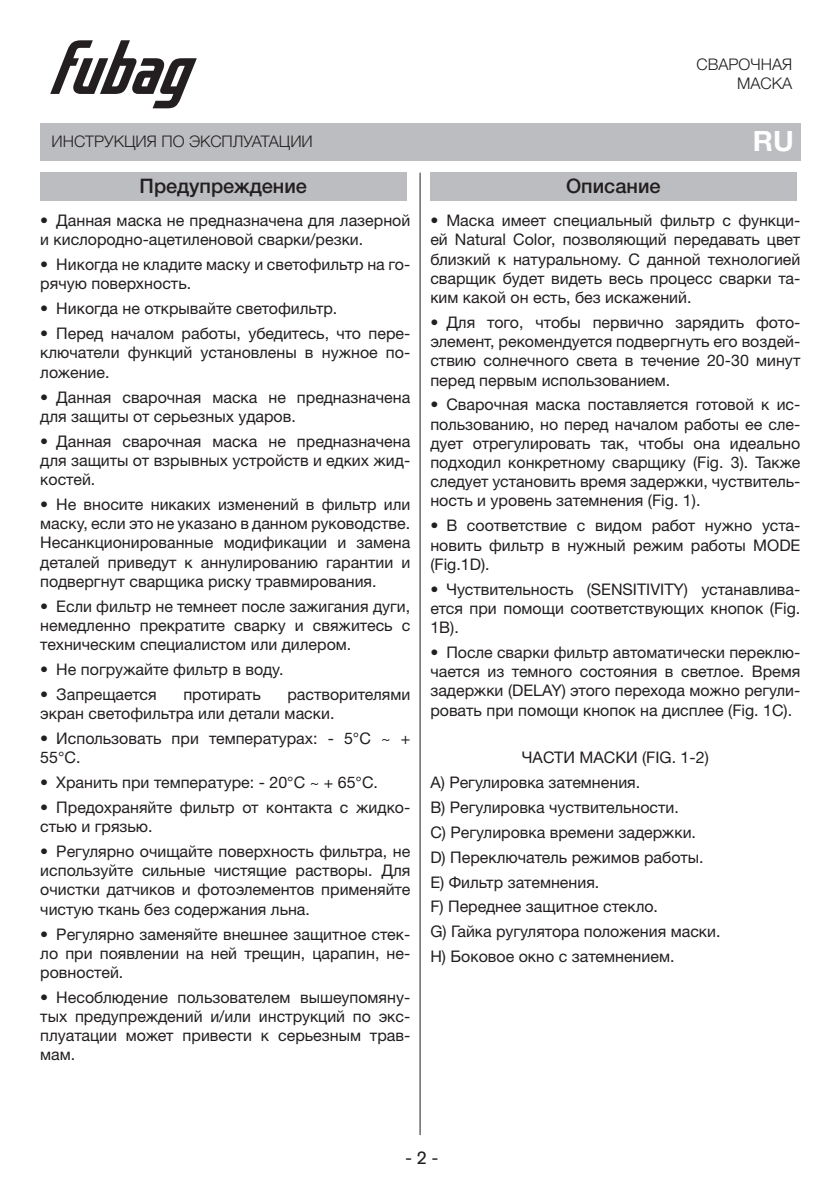
<style>
.page{position:relative;width:839px;height:1191px;background:#fff}
.page>*{position:absolute;margin:0;border:0;box-sizing:border-box;transform-origin:0 0}
.t1{font:700 28px "Helvetica Neue LTW1 G";color:#fff}
.t2{font:500 20px "Helvetica Neue LTW1 G";color:#231f20}
.t3{font:18px "Supria Sans";color:#231f20}
.t4{font:16px/19.2px "Helvetica Neue LTW1 G";color:#231f20;text-align:justify}
.t5{font:300 16px/19.2px "Helvetica Neue LTW1 G";color:#231f20;text-align:right}
</style>
<div class="page">
<hr style="left:419px;top:173px;width:1px;height:961px;background:#231f20">
<svg style="left:50px;top:40px;width:147px;height:68px"></svg>
<div style="left:40px;top:123px;width:760px;height:38px;background:#bcbdc0"></div>
<div style="left:40px;top:173px;width:366px;height:28px;background:#bcbdc0"></div>
<div style="left:430px;top:173px;width:366px;height:28px;background:#bcbdc0"></div>
<p class="t5" style="left:696px;top:54px;width:97px">СВАРОЧНАЯ<br>МАСКА</p>
<p class="t5" style="left:52px;top:132px;width:262px">ИНСТРУКЦИЯ ПО ЭКСПЛУАТАЦИИ</p>
<h1 class="t1" style="left:752px;top:123px;width:42px">RU</h1>
<p class="t2" style="left:139px;top:173px;width:169px">Предупреждение</p>
<p class="t4" style="left:40px;top:211px;width:371px">• Данная маска не предназначена для лазерной и кислородно-ацетиленовой сварки/резки.</p>
<p class="t4" style="left:40px;top:255px;width:371px">• Никогда не кладите маску и светофильтр на го&shy;рячую поверхность.</p>
<p class="t4" style="left:40px;top:299px;width:298px">• Никогда не открывайте светофильтр.</p>
<p class="t4" style="left:40px;top:324px;width:371px">• Перед началом работы, убедитесь, что пере&shy;ключатели функций установлены в нужное по&shy;ложение.</p>
<p class="t4" style="left:40px;top:387px;width:371px">• Данная сварочная маска не предназначена для защиты от серьезных ударов.</p>
<p class="t4" style="left:40px;top:431px;width:371px">• Данная сварочная маска не предназначена для защиты от взрывных устройств и едких жид&shy;костей.</p>
<p class="t4" style="left:40px;top:494px;width:371px">• Не вносите никаких изменений в фильтр или маску, если это не указано в данном руководстве.<br>Несанкционированные модификации и замена деталей приведут к аннулированию гарантии и подвергнут сварщика риску травмирования.</p>
<p class="t4" style="left:40px;top:596px;width:371px">• Если фильтр не темнеет после зажигания дуги, немедленно прекратите сварку и свяжитесь с техническим специалистом или дилером.</p>
<p class="t4" style="left:40px;top:659px;width:245px">• Не погружайте фильтр в воду.</p>
<p class="t4" style="left:40px;top:684px;width:118px">• Запрещается</p>
<p class="t4" style="left:183px;top:684px;width:79px">протирать</p>
<p class="t4" style="left:40px;top:684px;width:371px;text-indent:247px">растворителями экран светофильтра или детали маски.</p>
<p class="t4" style="left:40px;top:728px;width:371px">• Использовать при температурах: - 5°C ~ +<br>55°C.</p>
<p class="t4" style="left:40px;top:772px;width:339px">• Хранить при температуре: - 20°C ~ + 65°C.</p>
<p class="t4" style="left:40px;top:797px;width:371px">• Предохраняйте фильтр от контакта с жидко&shy;стью и грязью.</p>
<p class="t4" style="left:40px;top:841px;width:371px">• Регулярно очищайте поверхность фильтра, не используйте сильные чистящие растворы. Для очистки датчиков и фотоэлементов применяйте чистую ткань без содержания льна.</p>
<p class="t4" style="left:40px;top:924px;width:371px">• Регулярно заменяйте внешнее защитное стек&shy;ло при появлении на ней трещин, царапин, не&shy;ровностей.</p>
<p class="t4" style="left:40px;top:987px;width:371px">• Несоблюдение пользователем вышеупомяну&shy;тых предупреждений и/или инструкций по экс&shy;плуатации может привести к серьезным трав&shy;мам.</p>
<p class="t2" style="left:566px;top:173px;width:96px">Описание</p>
<p class="t4" style="left:430px;top:211px;width:371px">• Маска имеет специальный фильтр с функци&shy;ей Natural Color, позволяющий передавать цвет близкий к натуральному. С данной технологией сварщик будет видеть весь процесс сварки та&shy;ким какой он есть, без искажений.</p>
<p class="t4" style="left:430px;top:312px;width:371px">• Для того, чтобы первично зарядить фото&shy;элемент, рекомендуется подвергнуть его воздей&shy;ствию солнечного света в течение 20-30 минут перед первым использованием.</p>
<p class="t4" style="left:430px;top:395px;width:371px">• Сварочная маска поставляется готовой к ис&shy;пользованию, но перед началом работы ее сле&shy;дует отрегулировать так, чтобы она идеально подходил конкретному сварщику (Fig. 3). Также следует установить время задержки, чуствитель&shy;ность и уровень затемнения (Fig. 1).</p>
<p class="t4" style="left:430px;top:516px;width:371px">• В соответствие с видом работ нужно уста&shy;новить фильтр в нужный режим работы MODE (Fig.1D).</p>
<p class="t4" style="left:430px;top:579px;width:371px">• Чуствительность (SENSITIVITY) устанавлива&shy;ется при помощи соответствующих кнопок (Fig.<br>1B).</p>
<p class="t4" style="left:430px;top:642px;width:371px">• После сварки фильтр автоматически переклю&shy;чается из темного состояния в светлое. Время задержки (DELAY) этого перехода можно регули&shy;ровать при помощи кнопок на дисплее (Fig. 1C).</p>
<p class="t4" style="left:521px;top:747px;width:188px">ЧАСТИ МАСКИ (FIG. 1-2)</p>
<p class="t4" style="left:430px;top:772px;width:211px">A) Регулировка затемнения.</p>
<p class="t4" style="left:430px;top:797px;width:250px">B) Регулировка чуствительности.</p>
<p class="t4" style="left:430px;top:822px;width:267px">C) Регулировка времени задержки.</p>
<p class="t4" style="left:430px;top:847px;width:274px">D) Переключатель режимов работы.</p>
<p class="t4" style="left:430px;top:872px;width:170px">E) Фильтр затемнения.</p>
<p class="t4" style="left:430px;top:897px;width:229px">F) Переднее защитное стекло.</p>
<p class="t4" style="left:430px;top:921px;width:291px">G) Гайка ругулятора положения маски.</p>
<p class="t4" style="left:430px;top:946px;width:245px">H) Боковое окно с затемнением.</p>
<p class="t3" style="left:405px;top:1147px;width:35px">- 2 -</p>
</div>
